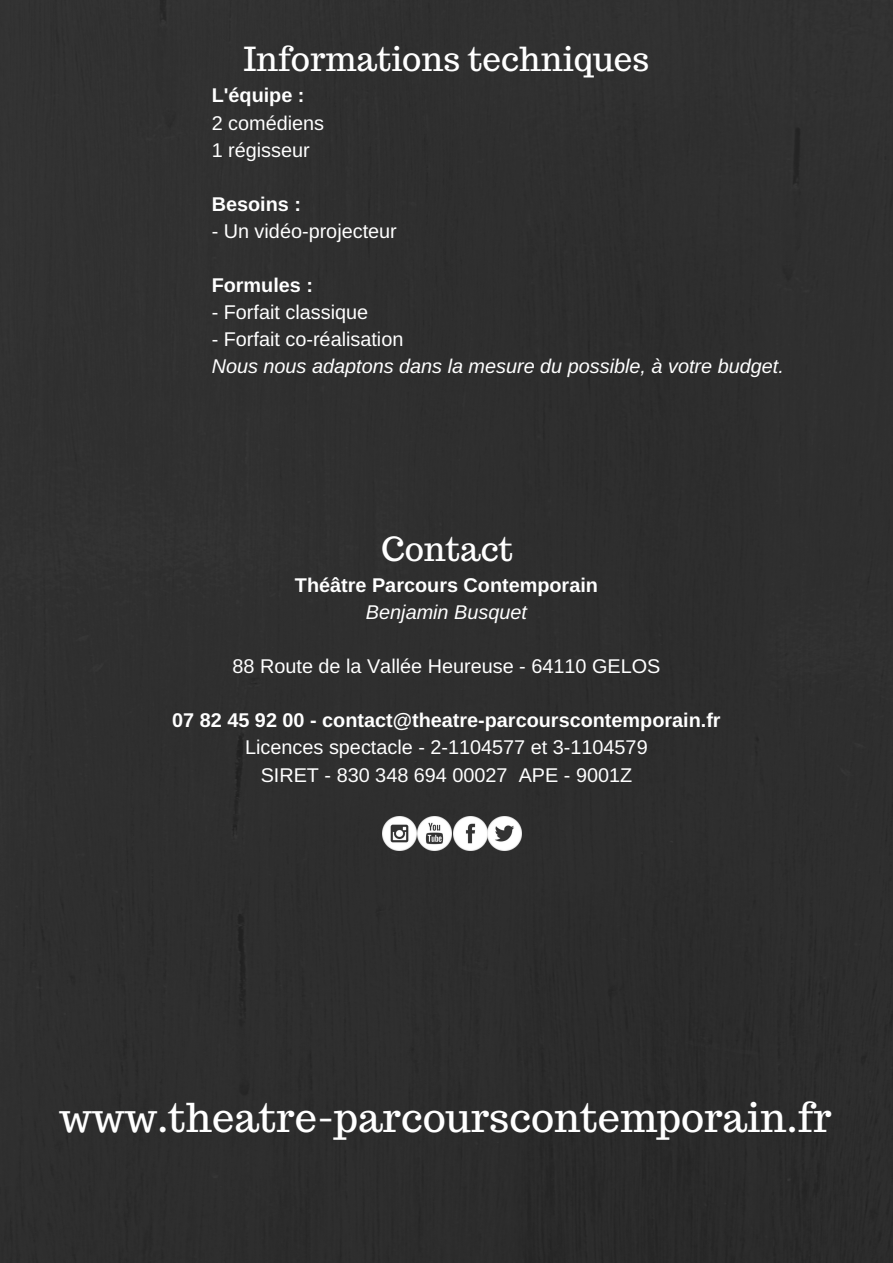
<style>
.page{position:relative;width:893px;height:1263px;background:#2e2e2e}
.page>*{position:absolute;margin:0;border:0;box-sizing:border-box;transform-origin:0 0}
.t1{font:39.75px "Trocchi";color:#fff}
.t2{font:33.15px "Trocchi";color:#fff}
.t3{font:19.8px/27px "Arimo";color:#fff;text-align:center}
.t4{font:700 19.8px "Arimo";color:#fff}
.t5{font:italic 19.8px "Arimo";color:#fff}
</style>
<div class="page">
<img style="left:383px;top:816px;width:69px;height:34px">
<img style="left:454px;top:816px;width:67px;height:34px">
<h2 class="t2" style="left:244px;top:37px;width:407px">Informations techniques</h2>
<p class="t4" style="left:212px;top:85px;width:94px">L'équipe :</p>
<p class="t3" style="left:212px;top:109px;width:114px;text-align:left">2 comédiens<br>1 régisseur</p>
<p class="t4" style="left:212px;top:193px;width:91px">Besoins :</p>
<p class="t3" style="left:212px;top:217px;width:187px">- Un vidéo-projecteur</p>
<p class="t4" style="left:212px;top:274px;width:103px">Formules :</p>
<p class="t3" style="left:212px;top:298px;width:158px">- Forfait classique</p>
<p class="t3" style="left:212px;top:325px;width:193px">- Forfait co-réalisation</p>
<p class="t5" style="left:212px;top:355px;width:574px">Nous nous adaptons dans la mesure du possible, à votre budget.</p>
<h2 class="t2" style="left:381px;top:527px;width:133px">Contact</h2>
<p class="t4" style="left:295px;top:574px;width:305px">Théâtre Parcours Contemporain</p>
<p class="t5" style="left:366px;top:601px;width:162px">Benjamin Busquet</p>
<p class="t3" style="left:233px;top:653px;width:429px">88 Route de la Vallée Heureuse - 64110 GELOS</p>
<p class="t4" style="left:172px;top:709px;width:550px">07 82 45 92 00 - contact@theatre-parcourscontemporain.fr</p>
<p class="t3" style="left:245px;top:734px;width:404px">Licences spectacle - 2-1104577 et 3-1104579<br>SIRET - 830 348 694 00027 APE - 9001Z</p>
<h1 class="t1" style="left:59px;top:1091px;width:774px">www.theatre-parcourscontemporain.fr</h1>
</div>
